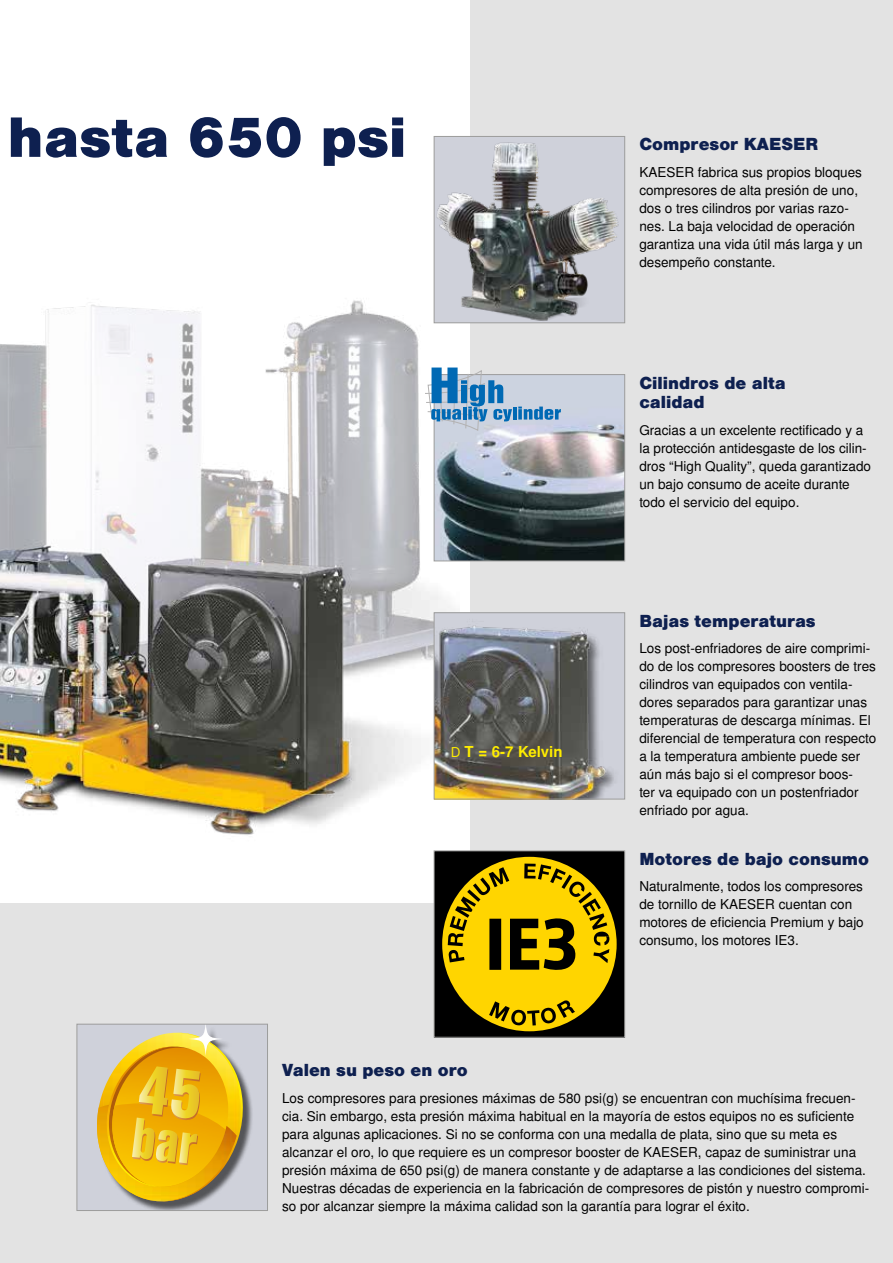
<style>
.page{position:relative;width:893px;height:1263px;background:#fff}
.page>*{position:absolute;margin:0;border:0;box-sizing:border-box;transform-origin:0 0}
.t1{font:900 54px "Nimbus San L";color:#0e2050}
.t2{font:900 16.5px/19.5px "Nimbus San L";color:#0e2050}
.t3{font:700 15px "Nimbus San L";color:#ffed00}
.t4{font:13.5px/18px "Nimbus San L";color:#000}
.s1{font-weight:400;font-size:13.5px}
</style>
<div class="page">
<div style="left:471px;top:0;width:422px;height:1263px;background:#e3e3e3"></div>
<div style="left:0;top:904px;width:893px;height:359px;background:#e3e3e3"></div>
<div style="left:77px;top:1024px;width:190px;height:186px;background:#cfd1da"></div>
<div style="left:99px;top:1025px;width:155px;height:185px;background:#000;opacity:.6"></div>
<img style="left:99px;top:1033px;width:143px;height:169px">
<img style="left:97px;top:1104px;width:141px;height:98px">
<img style="left:107px;top:1046px;width:54px;height:141px">
<img style="left:161px;top:1033px;width:82px;height:168px">
<svg style="left:189px;top:1026px;width:34px;height:30px"></svg>
<svg style="left:132px;top:1066px;width:69px;height:99px;background:#ecba22"></svg>
<div style="left:77px;top:1024px;width:191px;height:187px;border:1px solid #9d9d9c"></div>
<img style="left:0;top:220px;width:459px;height:656px">
<img style="left:436px;top:138px;width:187px;height:183px">
<div style="left:434px;top:136px;width:191px;height:187px;border:1px solid #9d9d9c"></div>
<div style="left:434px;top:851px;width:191px;height:186px;background:#000"></div>
<div style="left:442px;top:857px;width:175px;height:174px;background:#ffd500;border-radius:50%"></div>
<svg style="left:489px;top:1000px;width:86px;height:25px"></svg>
<svg style="left:448px;top:863px;width:161px;height:107px"></svg>
<div style="left:434px;top:850px;width:191px;height:187px;border:1px solid #9d9d9c"></div>
<img style="left:436px;top:376px;width:187px;height:183px">
<div style="left:434px;top:374px;width:191px;height:187px;border:1px solid #9d9d9c"></div>
<img style="left:436px;top:614px;width:187px;height:183px">
<div style="left:434px;top:612px;width:191px;height:187px;border:1px solid #9d9d9c"></div>
<svg style="left:424px;top:367px;width:137px;height:63px;background:#97b7d4"></svg>
<h1 class="t1" style="left:8px;top:103px;width:400px">hasta 650 psi</h1>
<p class="t3" style="left:451px;top:743px;width:113px"><span class="s1">D</span> T = 6-7 Kelvin</p>
<p class="t2" style="left:639px;top:135px;width:180px">Compresor KAESER</p>
<p class="t4" style="left:639px;top:164px;width:225px">KAESER fabrica sus propios bloques compresores de alta presión de uno, dos o tres cilindros por varias razo&shy;nes. La baja velocidad de operación garantiza una vida útil más larga y un desempeño constante.</p>
<p class="t2" style="left:639px;top:373px;width:148px">Cilindros de alta calidad</p>
<p class="t4" style="left:639px;top:421px;width:233px">Gracias a un excelente rectificado y a la protección antidesgaste de los cilin&shy;dros “High Quality”, queda garantizado un bajo consumo de aceite durante todo el servicio del equipo.</p>
<p class="t2" style="left:639px;top:611px;width:178px">Bajas temperaturas</p>
<p class="t4" style="left:639px;top:640px;width:238px">Los post-enfriadores de aire comprimi&shy;do de los compresores boosters de tres cilindros van equipados con ventila&shy;dores separados para garantizar unas temperaturas de descarga mínimas. El diferencial de temperatura con respecto a la temperatura ambiente puede ser aún más bajo si el compresor boos-<br>ter va equipado con un postenfriador enfriado por agua.</p>
<p class="t2" style="left:639px;top:849px;width:231px">Motores de bajo consumo</p>
<p class="t4" style="left:639px;top:878px;width:226px">Naturalmente, todos los compresores de tornillo de KAESER cuentan con motores de eficiencia Premium y bajo consumo, los motores IE3.</p>
<p class="t2" style="left:282px;top:1061px;width:187px">Valen su peso en oro</p>
<p class="t4" style="left:282px;top:1089px;width:588px">Los compresores para presiones máximas de 580 psi(g) se encuentran con muchísima frecuen&shy;cia. Sin embargo, esta presión máxima habitual en la mayoría de estos equipos no es suficiente para algunas aplicaciones. Si no se conforma con una medalla de plata, sino que su meta es alcanzar el oro, lo que requiere es un compresor booster de KAESER, capaz de suministrar una presión máxima de 650 psi(g) de manera constante y de adaptarse a las condiciones del sistema.<br>Nuestras décadas de experiencia en la fabricación de compresores de pistón y nuestro compromi&shy;so por alcanzar siempre la máxima calidad son la garantía para lograr el éxito.</p>
</div>
